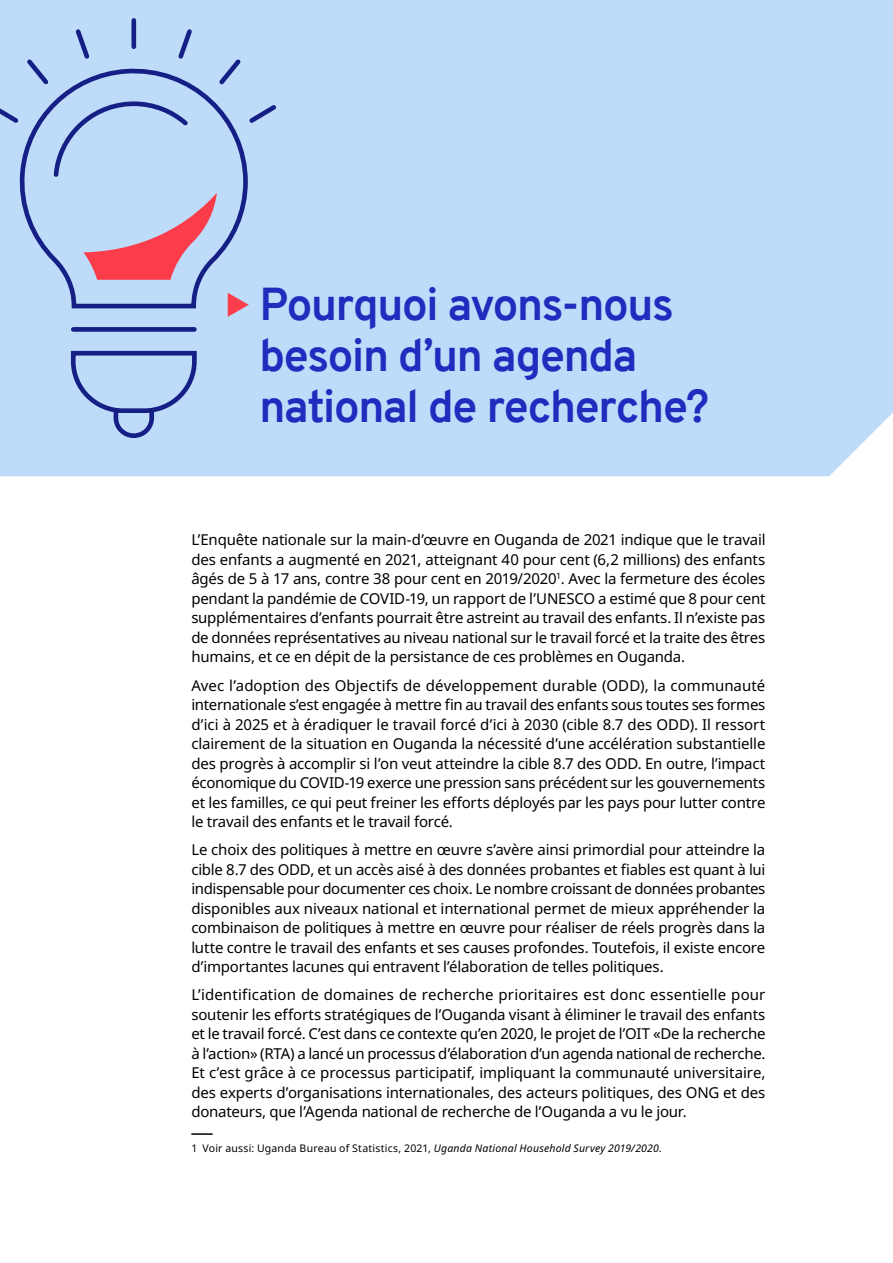
<style>
.page{position:relative;width:893px;height:1263px;background:#fff}
.page>*{position:absolute;margin:0;border:0;box-sizing:border-box;transform-origin:0 0}
.t1{font:700 45px/51px "Overpass";letter-spacing:-.03em;color:#1e2dbe}
.t2{font:15px/19.5px "Noto Sans";letter-spacing:-.015em;color:#000;text-align:justify}
.t3{font:10.5px "Noto Sans";letter-spacing:.02em;color:#000}
.s1{font-style:italic}
</style>
<div class="page">
<div style="left:0;top:0;width:893px;height:476px;background:#bedcfa"></div>
<hr style="left:191px;top:1133px;width:22px;height:2px;background:#000">
<svg style="left:15px;top:127px;width:235px;height:313px;background:#b0cdf0"></svg>
<svg style="left:84px;top:193px;width:133px;height:87px;background:#d0a1ba"></svg>
<svg style="left:0;top:16px;width:280px;height:111px;background:#afcbef"></svg>
<svg style="left:228px;top:292px;width:21px;height:25px"></svg>
<h1 class="t1" style="left:259px;top:279px;width:451px">Pourquoi avons-nous besoin d’un agenda national de recherche?</h1>
<p class="t2" style="left:191px;top:531px;width:576px">L’Enquête nationale sur la main-d’œuvre en Ouganda de 2021 indique que le travail des enfants a augmenté en 2021, atteignant 40 pour cent (6,2 millions) des enfants âgés de 5 à 17 ans, contre 38 pour cent en 2019/2020<sup>1</sup>. Avec la fermeture des écoles pendant la pandémie de COVID-19, un rapport de l’UNESCO a estimé que 8 pour cent supplémentaires d’enfants pourrait être astreint au travail des enfants. Il n’existe pas de données représentatives au niveau national sur le travail forcé et la traite des êtres humains, et ce en dépit de la persistance de ces problèmes en Ouganda.</p>
<p class="t2" style="left:191px;top:676px;width:576px">Avec l’adoption des Objectifs de développement durable (ODD), la communauté internationale s’est engagée à mettre fin au travail des enfants sous toutes ses formes d’ici à 2025 et à éradiquer le travail forcé d’ici à 2030 (cible 8.7 des ODD). Il ressort clairement de la situation en Ouganda la nécessité d’une accélération substantielle des progrès à accomplir si l’on veut atteindre la cible 8.7 des ODD. En outre, l’impact économique du COVID-19 exerce une pression sans précédent sur les gouvernements et les familles, ce qui peut freiner les efforts déployés par les pays pour lutter contre le travail des enfants et le travail forcé.</p>
<p class="t2" style="left:191px;top:840px;width:576px">Le choix des politiques à mettre en œuvre s’avère ainsi primordial pour atteindre la cible 8.7 des ODD, et un accès aisé à des données probantes et fiables est quant à lui indispensable pour documenter ces choix. Le nombre croissant de données probantes disponibles aux niveaux national et international permet de mieux appréhender la combinaison de politiques à mettre en œuvre pour réaliser de réels progrès dans la lutte contre le travail des enfants et ses causes profondes. Toutefois, il existe encore d’importantes lacunes qui entravent l’élaboration de telles politiques.</p>
<p class="t2" style="left:191px;top:985px;width:576px">L’identification de domaines de recherche prioritaires est donc essentielle pour soutenir les efforts stratégiques de l’Ouganda visant à éliminer le travail des enfants et le travail forcé. C’est dans ce contexte qu’en 2020, le projet de l’OIT «De la recherche à l’action» (RTA) a lancé un processus d’élaboration d’un agenda national de recherche.<br>Et c’est grâce à ce processus participatif, impliquant la communauté universitaire, des experts d’organisations internationales, des acteurs politiques, des ONG et des donateurs, que l’Agenda national de recherche de l’Ouganda a vu le jour.</p>
<p class="t3" style="left:191px;top:1140px;width:472px">1 Voir aussi: Uganda Bureau of Statistics, 2021, <span class="s1">Uganda National Household Survey 2019/2020</span>.</p>
</div>
